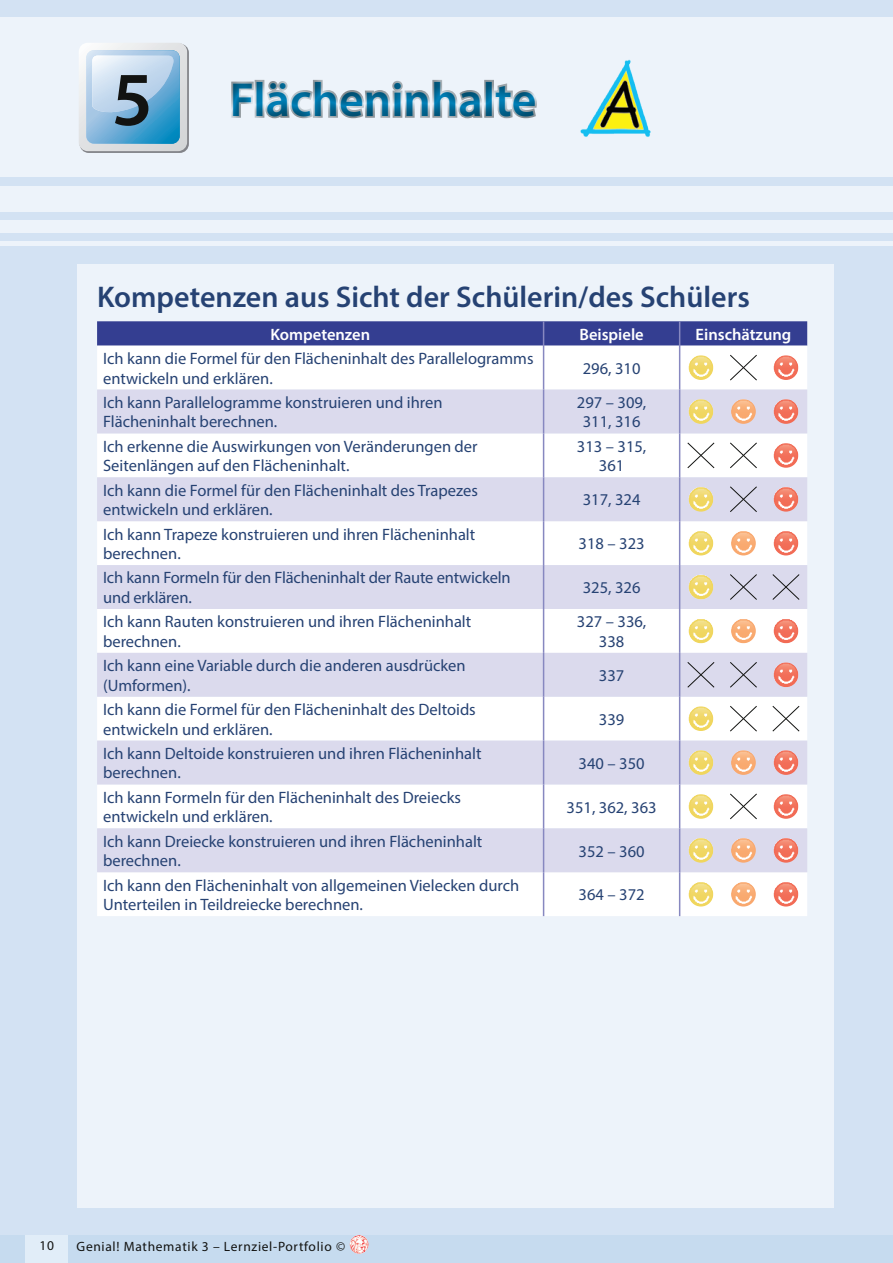
<style>
.page{position:relative;width:893px;height:1263px;background:#fff}
.page>*{position:absolute;margin:0;border:0;box-sizing:border-box;transform-origin:0 0}
.t1{font:600 48px "Myriad Pro";color:#0080b8}
.t2{font:600 30px "Myriad Pro";color:#264273}
.t3{font:16.5px/19.5px "Myriad Pro";color:#264273}
.t4{font:600 16.5px "Myriad Pro";color:#fff}
.t5{font:13.5px "Myriad Pro";letter-spacing:.05em;color:#121311}
.s1{font-size:76.8px;color:#121311}
</style>
<div class="page">
<div style="left:0;top:1229px;width:893px;height:34px;background:#c6dbef"></div>
<img style="left:350px;top:1235px;width:18px;height:19px;border-radius:9px">
<div style="left:26px;top:1229px;width:42px;height:34px;background:#e1edf8"></div>
<div style="left:0;top:0;width:893px;height:1234px;background:#d3e2f3"></div>
<div style="left:0;top:17px;width:893px;height:159px;background:#edf3fa"></div>
<div style="left:0;top:186px;width:893px;height:26px;background:#edf3fa"></div>
<div style="left:0;top:220px;width:893px;height:13px;background:#edf3fa"></div>
<div style="left:0;top:241px;width:893px;height:5px;background:#edf3fa"></div>
<div style="left:77px;top:264px;width:756px;height:944px;background:#edf3fa"></div>
<div style="left:97px;top:346px;width:710px;height:570px;background:#fff"></div>
<svg style="left:97px;top:390px;width:710px;height:482px;background:#ebeaf4"></svg>
<svg style="left:97px;top:321px;width:710px;height:25px;background:#3a4494"></svg>
<hr style="left:543px;top:346px;width:1px;height:44px;background:#8788c0">
<hr style="left:679px;top:346px;width:1px;height:44px;background:#8788c0">
<hr style="left:543px;top:390px;width:1px;height:43px;background:#8788c0">
<hr style="left:679px;top:390px;width:1px;height:43px;background:#8788c0">
<hr style="left:543px;top:433px;width:1px;height:44px;background:#8788c0">
<hr style="left:679px;top:433px;width:1px;height:44px;background:#8788c0">
<hr style="left:543px;top:477px;width:1px;height:44px;background:#8788c0">
<hr style="left:679px;top:477px;width:1px;height:44px;background:#8788c0">
<hr style="left:543px;top:521px;width:1px;height:44px;background:#8788c0">
<hr style="left:679px;top:521px;width:1px;height:44px;background:#8788c0">
<hr style="left:543px;top:565px;width:1px;height:44px;background:#8788c0">
<hr style="left:679px;top:565px;width:1px;height:44px;background:#8788c0">
<hr style="left:543px;top:609px;width:1px;height:44px;background:#8788c0">
<hr style="left:679px;top:609px;width:1px;height:44px;background:#8788c0">
<hr style="left:543px;top:653px;width:1px;height:44px;background:#8788c0">
<hr style="left:679px;top:653px;width:1px;height:44px;background:#8788c0">
<hr style="left:543px;top:697px;width:1px;height:44px;background:#8788c0">
<hr style="left:679px;top:697px;width:1px;height:44px;background:#8788c0">
<hr style="left:543px;top:741px;width:1px;height:43px;background:#8788c0">
<hr style="left:679px;top:741px;width:1px;height:43px;background:#8788c0">
<hr style="left:543px;top:784px;width:1px;height:44px;background:#8788c0">
<hr style="left:679px;top:784px;width:1px;height:44px;background:#8788c0">
<hr style="left:543px;top:828px;width:1px;height:44px;background:#8788c0">
<hr style="left:679px;top:828px;width:1px;height:44px;background:#8788c0">
<hr style="left:543px;top:872px;width:1px;height:44px;background:#8788c0">
<hr style="left:679px;top:872px;width:1px;height:44px;background:#8788c0">
<img style="left:689px;top:355px;width:24px;height:25px;border-radius:12px">
<svg style="left:729px;top:354px;width:28px;height:27px"></svg>
<img style="left:774px;top:355px;width:24px;height:25px;border-radius:12px">
<img style="left:689px;top:399px;width:24px;height:25px;border-radius:12px">
<img style="left:731px;top:399px;width:25px;height:25px;border-radius:12px">
<img style="left:774px;top:399px;width:24px;height:25px;border-radius:12px">
<svg style="left:687px;top:442px;width:28px;height:27px"></svg>
<svg style="left:729px;top:442px;width:28px;height:27px"></svg>
<img style="left:774px;top:443px;width:24px;height:25px;border-radius:12px">
<img style="left:689px;top:487px;width:24px;height:25px;border-radius:12px">
<svg style="left:729px;top:486px;width:28px;height:27px"></svg>
<img style="left:774px;top:487px;width:24px;height:25px;border-radius:12px">
<img style="left:689px;top:531px;width:24px;height:24px;border-radius:12px">
<img style="left:731px;top:531px;width:25px;height:24px;border-radius:12px">
<img style="left:774px;top:531px;width:24px;height:24px;border-radius:12px">
<img style="left:689px;top:575px;width:24px;height:24px;border-radius:12px">
<svg style="left:729px;top:574px;width:28px;height:26px"></svg>
<svg style="left:772px;top:574px;width:28px;height:26px"></svg>
<img style="left:689px;top:618px;width:24px;height:25px;border-radius:12px">
<img style="left:731px;top:618px;width:25px;height:25px;border-radius:12px">
<img style="left:774px;top:618px;width:24px;height:25px;border-radius:12px">
<svg style="left:687px;top:661px;width:28px;height:27px"></svg>
<svg style="left:729px;top:661px;width:28px;height:27px"></svg>
<img style="left:774px;top:662px;width:24px;height:25px;border-radius:12px">
<img style="left:689px;top:706px;width:24px;height:25px;border-radius:12px">
<svg style="left:729px;top:705px;width:28px;height:27px"></svg>
<svg style="left:772px;top:705px;width:28px;height:27px"></svg>
<img style="left:689px;top:750px;width:24px;height:25px;border-radius:12px">
<img style="left:731px;top:750px;width:25px;height:25px;border-radius:12px">
<img style="left:774px;top:750px;width:24px;height:25px;border-radius:12px">
<img style="left:689px;top:794px;width:24px;height:25px;border-radius:12px">
<svg style="left:729px;top:793px;width:28px;height:27px"></svg>
<img style="left:774px;top:794px;width:24px;height:25px;border-radius:12px">
<img style="left:689px;top:838px;width:24px;height:25px;border-radius:12px">
<img style="left:731px;top:838px;width:25px;height:25px;border-radius:12px">
<img style="left:774px;top:838px;width:24px;height:25px;border-radius:12px">
<img style="left:689px;top:882px;width:24px;height:24px;border-radius:12px">
<img style="left:731px;top:882px;width:25px;height:24px;border-radius:12px">
<img style="left:774px;top:882px;width:24px;height:24px;border-radius:12px">
<div style="left:80px;top:44px;width:109px;height:109px;background:#8f9095;border-radius:9px"></div>
<svg style="left:79px;top:43px;width:108px;height:108px;background:#a5cae2"></svg>
<div style="left:215px;top:61px;width:337px;height:75px;background:#121311;opacity:.5"></div>
<img style="left:580px;top:59px;width:71px;height:78px">
<h1 class="t1" style="left:112px;top:69px;width:426px"><span class="s1">5</span> Flächeninhalte</h1>
<h2 class="t2" style="left:97px;top:278px;width:654px">Kompetenzen aus Sicht der Schülerin/des Schülers</h2>
<p class="t4" style="left:270px;top:324px;width:101px">Kompetenzen</p>
<p class="t4" style="left:579px;top:324px;width:66px">Beispiele</p>
<p class="t4" style="left:696px;top:324px;width:97px">Einschätzung</p>
<p class="t3" style="left:103px;top:348px;width:432px">Ich kann die Formel für den Flächeninhalt des Parallelogramms entwickeln und erklären.</p>
<p class="t3" style="left:583px;top:358px;width:59px">296, 310</p>
<p class="t3" style="left:103px;top:392px;width:341px">Ich kann Parallelogramme konstruieren und ihren<br>Flächeninhalt berechnen.</p>
<p class="t3" style="left:577px;top:392px;width:71px;text-align:center">297 – 309,<br>311, 316</p>
<p class="t3" style="left:103px;top:436px;width:376px">Ich erkenne die Auswirkungen von Veränderungen der<br>Seitenlängen auf den Flächeninhalt.</p>
<p class="t3" style="left:577px;top:436px;width:71px;text-align:center">313 – 315,<br>361</p>
<p class="t3" style="left:103px;top:480px;width:376px">Ich kann die Formel für den Flächeninhalt des Trapezes entwickeln und erklären.</p>
<p class="t3" style="left:583px;top:490px;width:59px">317, 324</p>
<p class="t3" style="left:103px;top:524px;width:374px">Ich kann Trapeze konstruieren und ihren Flächeninhalt berechnen.</p>
<p class="t3" style="left:579px;top:534px;width:68px">318 – 323</p>
<p class="t3" style="left:103px;top:568px;width:409px">Ich kann Formeln für den Flächeninhalt der Raute entwickeln und erklären.</p>
<p class="t3" style="left:583px;top:578px;width:59px">325, 326</p>
<p class="t3" style="left:103px;top:612px;width:370px">Ich kann Rauten konstruieren und ihren Flächeninhalt berechnen.</p>
<p class="t3" style="left:577px;top:612px;width:71px;text-align:center">327 – 336,<br>338</p>
<p class="t3" style="left:103px;top:656px;width:364px">Ich kann eine Variable durch die anderen ausdrücken (Umformen).</p>
<p class="t3" style="left:599px;top:665px;width:27px">337</p>
<p class="t3" style="left:103px;top:699px;width:374px">Ich kann die Formel für den Flächeninhalt des Deltoids entwickeln und erklären.</p>
<p class="t3" style="left:599px;top:709px;width:27px">339</p>
<p class="t3" style="left:103px;top:743px;width:380px">Ich kann Deltoide konstruieren und ihren Flächeninhalt berechnen.</p>
<p class="t3" style="left:579px;top:753px;width:68px">340 – 350</p>
<p class="t3" style="left:103px;top:787px;width:359px">Ich kann Formeln für den Flächeninhalt des Dreiecks entwickeln und erklären.</p>
<p class="t3" style="left:567px;top:797px;width:92px">351, 362, 363</p>
<p class="t3" style="left:103px;top:831px;width:381px">Ich kann Dreiecke konstruieren und ihren Flächeninhalt berechnen.</p>
<p class="t3" style="left:579px;top:841px;width:68px">352 – 360</p>
<p class="t3" style="left:103px;top:875px;width:418px">Ich kann den Flächeninhalt von allgemeinen Vielecken durch<br>Unterteilen in Teildreiecke berechnen.</p>
<p class="t3" style="left:579px;top:885px;width:68px">364 – 372</p>
<p class="t5" style="left:40px;top:1237px;width:16px">10</p>
<p class="t5" style="left:77px;top:1238px;width:270px">Genial! Mathematik 3 – Lernziel-Portfolio ©</p>
</div>
